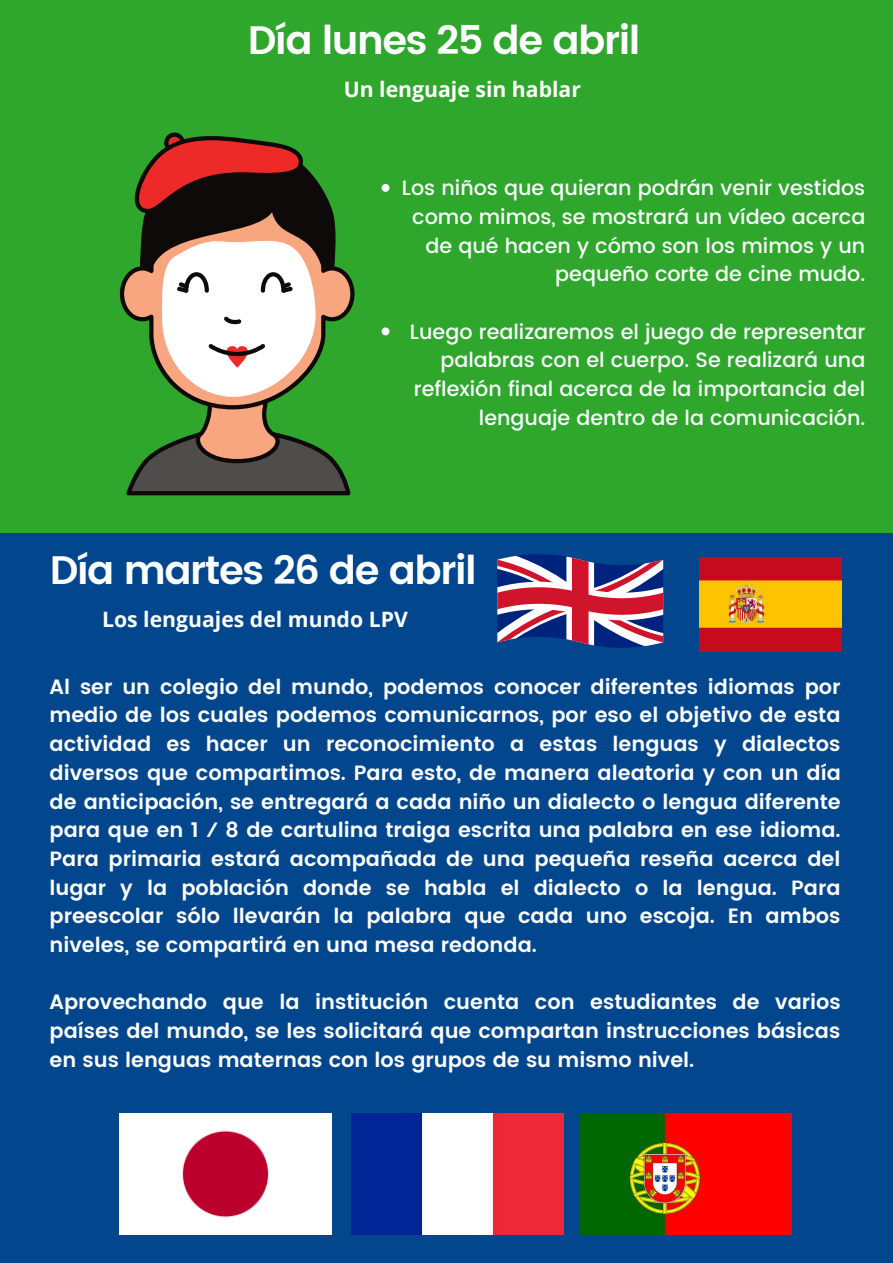
<style>
.page{position:relative;width:893px;height:1263px;background:#2ea72c}
.page>*{position:absolute;margin:0;border:0;box-sizing:border-box;transform-origin:0 0}
.t1{font:600 39.75px "Poppins";letter-spacing:-.035em;color:#fff}
.t2{font:700 21.23px "Open Sans";color:#fcffff}
.t3{font:700 21.23px "Open Sans";color:#fff}
.t4{font:600 20.7px/28.7px "Poppins";color:#fff;text-align:justify}
.t5{font:500 20.7px/28.7px "Poppins";color:#fcffff;text-align:right}
</style>
<div class="page">
<div style="left:0;top:533px;width:893px;height:730px;background:#02468e"></div>
<svg style="left:120px;top:275px;width:234px;height:38px"></svg>
<svg style="left:126px;top:132px;width:224px;height:363px"></svg>
<img style="left:120px;top:1114px;width:211px;height:120px">
<img style="left:352px;top:1114px;width:211px;height:120px">
<img style="left:580px;top:1114px;width:212px;height:120px">
<svg style="left:497px;top:554px;width:166px;height:94px;background:#90648b"></svg>
<img style="left:700px;top:558px;width:141px;height:94px">
<svg style="left:381px;top:184px;width:8px;height:8px"></svg>
<svg style="left:381px;top:327px;width:8px;height:8px"></svg>
<h1 class="t1" style="left:248px;top:17px;width:394px">Día lunes 25 de abril</h1>
<p class="t3" style="left:344px;top:75px;width:239px">Un lenguaje sin hablar</p>
<p class="t5" style="left:402px;top:174px;width:465px">Los niños que quieran podrán venir vestidos como mimos, se mostrará un vídeo acerca de qué hacen y cómo son los mimos y un pequeño corte de cine mudo.</p>
<p class="t5" style="left:410px;top:317px;width:457px">Luego realizaremos el juego de representar palabras con el cuerpo. Se realizará una reflexión final acerca de la importancia del lenguaje dentro de la comunicación.</p>
<h1 class="t1" style="left:50px;top:547px;width:428px">Día martes 26 de abril</h1>
<p class="t2" style="left:102px;top:605px;width:307px">Los lenguajes del mundo LPV</p>
<p class="t4" style="left:50px;top:672px;width:793px">Al ser un colegio del mundo, podemos conocer diferentes idiomas por medio de los cuales podemos comunicarnos, por eso el objetivo de esta actividad es hacer un reconocimiento a estas lenguas y dialectos diversos que compartimos. Para esto, de manera aleatoria y con un día de anticipación, se entregará a cada niño un dialecto o lengua diferente para que en 1 ⁄ 8 de cartulina traiga escrita una palabra en ese idioma.<br>Para primaria estará acompañada de una pequeña reseña acerca del lugar y la población donde se habla el dialecto o la lengua. Para preescolar sólo llevarán la palabra que cada uno escoja. En ambos niveles, se compartirá en una mesa redonda.</p>
<p class="t4" style="left:50px;top:988px;width:793px">Aprovechando que la institución cuenta con estudiantes de varios países del mundo, se les solicitará que compartan instrucciones básicas en sus lenguas maternas con los grupos de su mismo nivel.</p>
</div>
